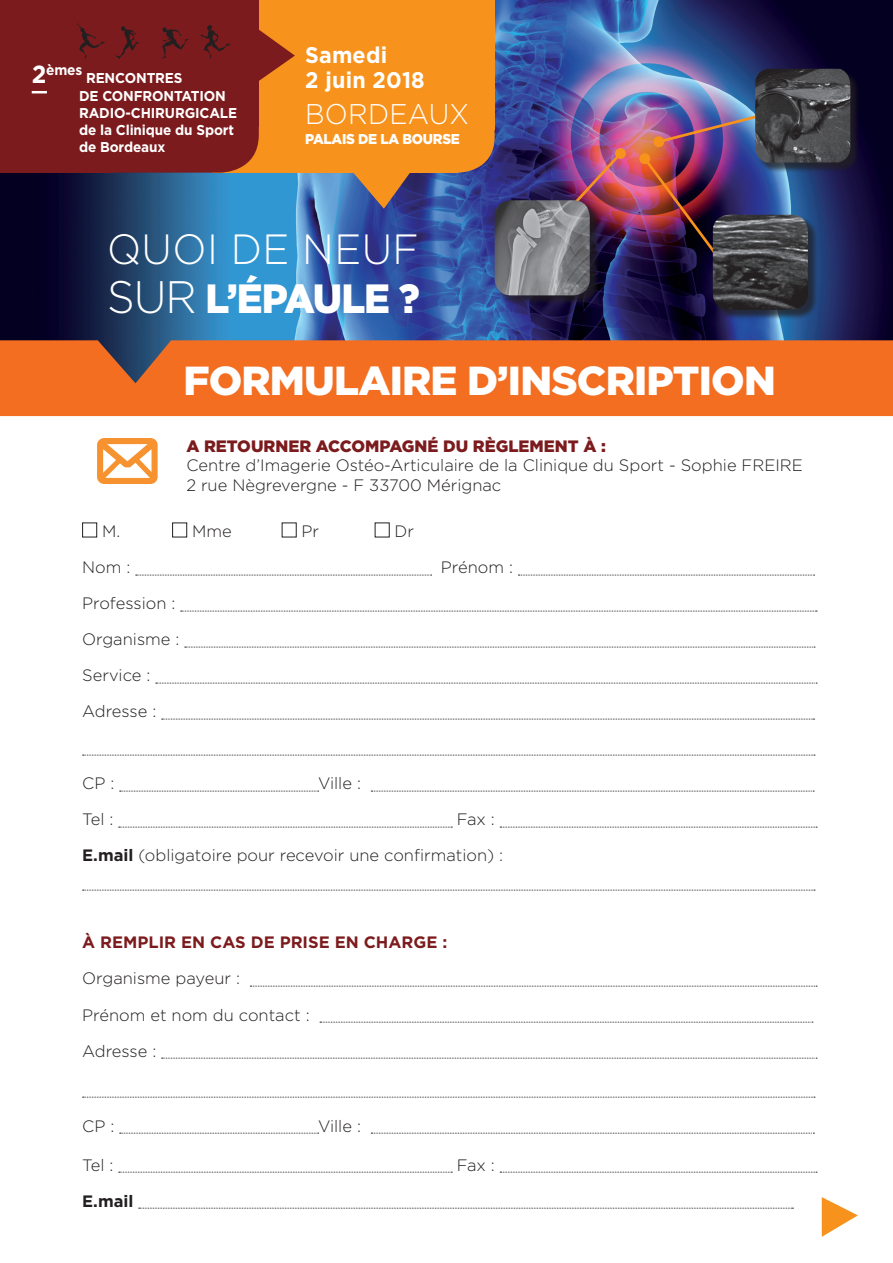
<style>
.page{position:relative;width:893px;height:1263px;background:#fff}
.page>*{position:absolute;margin:0;border:0;box-sizing:border-box;transform-origin:0 0}
.t1{font:300 42.15px "Gotham";letter-spacing:.01em;color:#fff;scale:.95 1}
.t2{font:900 40.8px "Gotham";letter-spacing:-.025em;color:#fff;scale:.95 1}
.t3{font:900 40.5px "Gotham";letter-spacing:-.02em;color:#fff}
.t4{font:300 28.5px "Gotham";letter-spacing:.01em;color:#fff;scale:.95 1}
.t5{font:700 22.65px/24.8px "Gotham";letter-spacing:.01em;color:#fff;scale:.95 1}
.t6{font:300 16.5px/36px "Gotham";color:#231f20}
.t7{font:900 16.5px "Gotham";color:#7c1b1d}
.t8{font:700 16.5px "Gotham";color:#7c1b1d}
.t9{font:700 16.5px "Gotham";color:#231f20}
.t10{font:700 14.4px "Gotham";color:#fff;scale:.95 1}
.t11{font:700 14.25px/17.1px "Gotham";letter-spacing:-.01em;color:#fff;scale:.95 1}
.t12{font:900 14.25px "Gotham";letter-spacing:-.02em;color:#fff;scale:.95 1}
.s1{font-size:24.75px}
.s2{font-weight:300;font-size:45.45px}
.s3{font-weight:700}
</style>
<div class="page">
<img style="left:0;top:0;width:893px;height:340px">
<div style="left:0;top:340px;width:893px;height:76px;background:#f36e21"></div>
<svg style="left:136px;top:575px;width:296px;height:1px"></svg>
<svg style="left:518px;top:575px;width:297px;height:1px"></svg>
<svg style="left:181px;top:611px;width:636px;height:1px"></svg>
<svg style="left:185px;top:647px;width:630px;height:1px"></svg>
<svg style="left:156px;top:683px;width:661px;height:1px"></svg>
<svg style="left:162px;top:719px;width:653px;height:1px"></svg>
<svg style="left:83px;top:755px;width:732px;height:1px"></svg>
<svg style="left:120px;top:791px;width:199px;height:1px"></svg>
<svg style="left:371px;top:791px;width:443px;height:1px"></svg>
<svg style="left:119px;top:827px;width:333px;height:1px"></svg>
<svg style="left:500px;top:827px;width:317px;height:1px"></svg>
<svg style="left:83px;top:890px;width:732px;height:1px"></svg>
<svg style="left:250px;top:986px;width:567px;height:1px"></svg>
<svg style="left:320px;top:1022px;width:493px;height:1px"></svg>
<svg style="left:162px;top:1058px;width:655px;height:1px"></svg>
<svg style="left:83px;top:1097px;width:732px;height:1px"></svg>
<svg style="left:120px;top:1133px;width:199px;height:1px"></svg>
<svg style="left:371px;top:1133px;width:443px;height:1px"></svg>
<svg style="left:119px;top:1172px;width:333px;height:1px"></svg>
<svg style="left:500px;top:1172px;width:317px;height:1px"></svg>
<svg style="left:139px;top:1208px;width:654px;height:1px"></svg>
<div style="left:82px;top:522px;width:15px;height:15px;border:1px solid #231f20"></div>
<div style="left:172px;top:522px;width:15px;height:15px;border:1px solid #231f20"></div>
<div style="left:282px;top:522px;width:15px;height:15px;border:1px solid #231f20"></div>
<div style="left:375px;top:522px;width:15px;height:15px;border:1px solid #231f20"></div>
<svg style="left:97px;top:438px;width:61px;height:46px"></svg>
<div style="left:269px;top:97px;width:226px;height:76px;background:#f7931d;border-radius:36px"></div>
<div style="left:212px;top:0;width:246px;height:173px;background:#f7931d"></div>
<svg style="left:353px;top:173px;width:57px;height:36px;background:#916c5b"></svg>
<div style="left:441px;top:0;width:53px;height:129px;background:#f7931d"></div>
<div style="left:55px;top:0;width:204px;height:127px;background:#7c1b1d"></div>
<div style="left:50px;top:81px;width:209px;height:92px;background:#7c1b1d;border-radius:38px"></div>
<div style="left:0;top:0;width:113px;height:173px;background:#7c1b1d"></div>
<svg style="left:259px;top:30px;width:36px;height:51px"></svg>
<svg style="left:77px;top:23px;width:28px;height:36px"></svg>
<svg style="left:200px;top:25px;width:31px;height:34px"></svg>
<svg style="left:116px;top:26px;width:23px;height:33px"></svg>
<svg style="left:162px;top:27px;width:27px;height:32px"></svg>
<svg style="left:32px;top:91px;width:15px;height:2px"></svg>
<svg style="left:822px;top:1197px;width:36px;height:40px"></svg>
<img style="left:548px;top:147px;width:79px;height:85px">
<div style="left:496px;top:201px;width:104px;height:105px;background:#231f20;opacity:.75"></div>
<img style="left:495px;top:200px;width:95px;height:95px">
<img style="left:639px;top:106px;width:147px;height:161px">
<div style="left:714px;top:216px;width:104px;height:104px;background:#231f20;opacity:.75"></div>
<img style="left:713px;top:215px;width:95px;height:95px">
<div style="left:756px;top:70px;width:105px;height:103px;background:#231f20;opacity:.75"></div>
<img style="left:755px;top:69px;width:95px;height:93px">
<p class="t10" style="left:32px;top:62px;width:55px"><span class="s1">2</span>èmes</p>
<p class="t11" style="left:79px;top:70px;width:168px;text-indent:7px">RENCONTRES<br>DE CONFRONTATION<br>RADIO-CHIRURGICALE de la Clinique du Sport de Bordeaux</p>
<h3 class="t5" style="left:305px;top:42px;width:128px">Samedi<br>2 juin 2018</h3>
<h3 class="t4" style="left:305px;top:95px;width:174px">BORDEAUX</h3>
<p class="t12" style="left:305px;top:131px;width:164px">PALAIS DE LA BOURSE</p>
<h1 class="t1" style="left:107px;top:222px;width:330px">QUOI DE NEUF</h1>
<h2 class="t2" style="left:107px;top:275px;width:331px"><span class="s2">SUR</span> L’ÉPAULE ?</h2>
<h3 class="t3" style="left:183px;top:357px;width:594px">FORMULAIRE D’INSCRIPTION</h3>
<p class="t7" style="left:186px;top:436px;width:421px">A RETOURNER ACCOMPAGNÉ DU RÈGLEMENT À :</p>
<p class="t6" style="left:186px;top:455px;width:618px;line-height:19.8px">Centre d’Imagerie Ostéo-Articulaire de la Clinique du Sport - Sophie FREIRE<br>2 rue Nègrevergne - F 33700 Mérignac</p>
<p class="t6" style="left:102px;top:513px;width:20px">M.</p>
<p class="t6" style="left:192px;top:513px;width:41px">Mme</p>
<p class="t6" style="left:302px;top:513px;width:19px">Pr</p>
<p class="t6" style="left:395px;top:513px;width:21px">Dr</p>
<p class="t6" style="left:82px;top:549px;width:50px">Nom :</p>
<p class="t6" style="left:441px;top:549px;width:74px">Prénom :</p>
<p class="t6" style="left:82px;top:585px;width:99px">Profession :<br>Organisme :<br>Service :<br>Adresse :</p>
<p class="t6" style="left:82px;top:765px;width:34px">CP :</p>
<p class="t6" style="left:318px;top:765px;width:44px">Ville :</p>
<p class="t6" style="left:82px;top:801px;width:33px">Tel :</p>
<p class="t6" style="left:82px;top:801px;width:422px;text-indent:374px">Fax :<br><span class="s3">E.mail</span> (obligatoire pour recevoir une confirmation) :</p>
<p class="t8" style="left:82px;top:933px;width:367px">À REMPLIR EN CAS DE PRISE EN CHARGE :</p>
<p class="t6" style="left:82px;top:960px;width:229px">Organisme payeur :<br>Prénom et nom du contact :<br>Adresse :</p>
<p class="t6" style="left:82px;top:1107px;width:34px">CP :</p>
<p class="t6" style="left:318px;top:1107px;width:44px">Ville :</p>
<p class="t6" style="left:82px;top:1146px;width:33px">Tel :</p>
<p class="t6" style="left:457px;top:1146px;width:40px">Fax :</p>
<p class="t9" style="left:82px;top:1191px;width:53px">E.mail</p>
</div>
